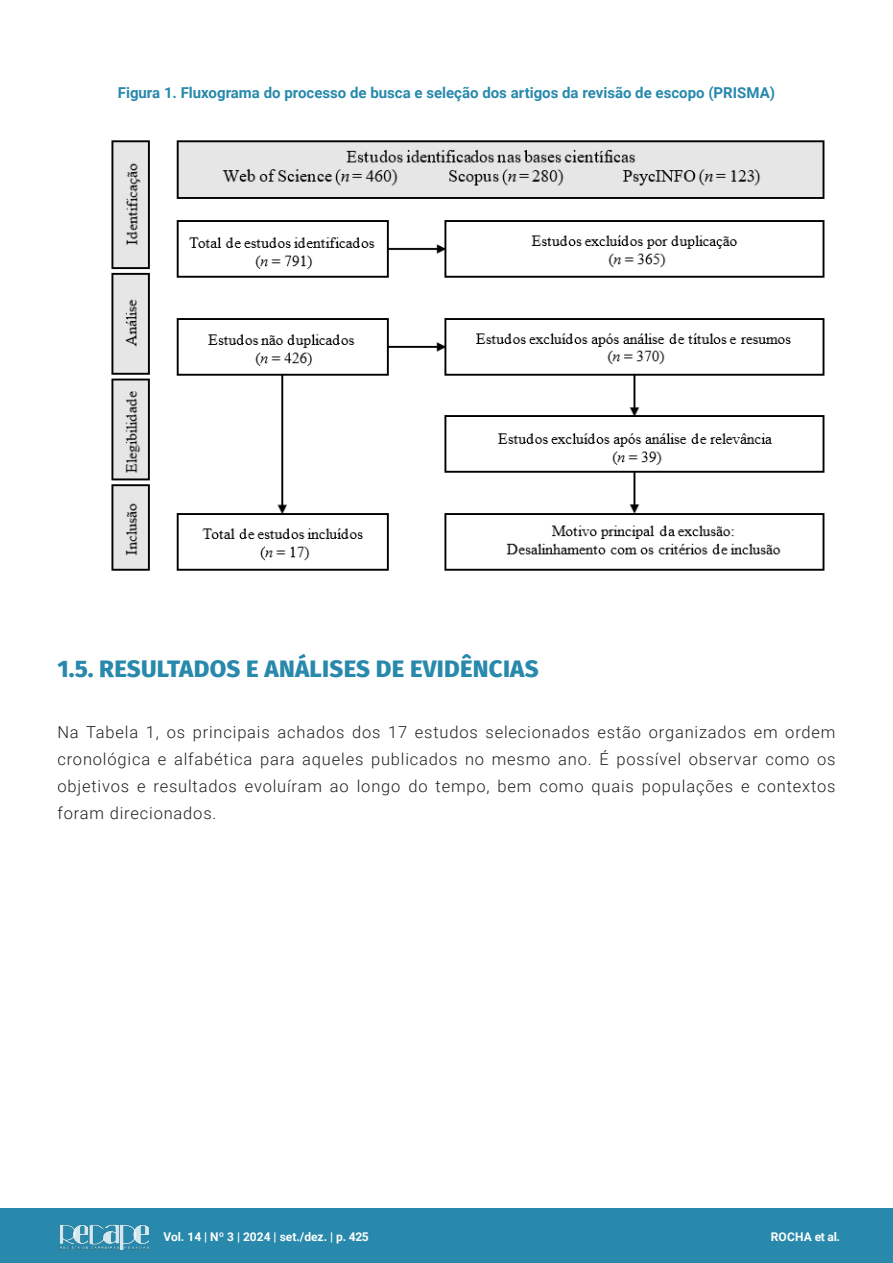
<style>
.page{position:relative;width:893px;height:1263px;background:#fff}
.page>*{position:absolute;margin:0;border:0;box-sizing:border-box;transform-origin:0 0}
.Subtitulo_-_Artigo{font:800 24px "Fira Sans";letter-spacing:.01em;color:#2889ac}
.Texto_-_Artigo{font:300 16.5px/27px "Roboto";letter-spacing:.05em;color:#231f20;text-align:justify}
.Nova_-_Título_Tabela{font:700 15px "Roboto";color:#2889ac}
.t1{font:700 12px "Roboto";color:#fff}
</style>
<div class="page">
<div style="left:0;top:1209px;width:893px;height:54px;background:#2889ac"></div>
<img style="left:59px;top:1224px;width:90px;height:27px">
<img style="left:111px;top:140px;width:714px;height:431px">
<p class="Nova_-_Título_Tabela" style="left:118px;top:83px;width:659px">Figura 1. Fluxograma do processo de busca e seleção dos artigos da revisão de escopo (PRISMA)</p>
<p class="Subtitulo_-_Artigo" style="left:57px;top:648px;width:483px">1.5. RESULTADOS E ANÁLISES DE EVIDÊNCIAS</p>
<p class="Texto_-_Artigo" style="left:57px;top:718px;width:780px">Na Tabela 1, os principais achados dos 17 estudos selecionados estão organizados em ordem cronológica e alfabética para aqueles publicados no mesmo ano. É possível observar como os objetivos e resultados evoluíram ao longo do tempo, bem como quais populações e contextos foram direcionados.</p>
<p class="t1" style="left:163px;top:1228px;width:207px">Vol. 14 | Nº 3 | 2024 | set./dez. | p. 425</p>
<p class="t1" style="left:771px;top:1229px;width:71px">ROCHA et al.</p>
</div>
